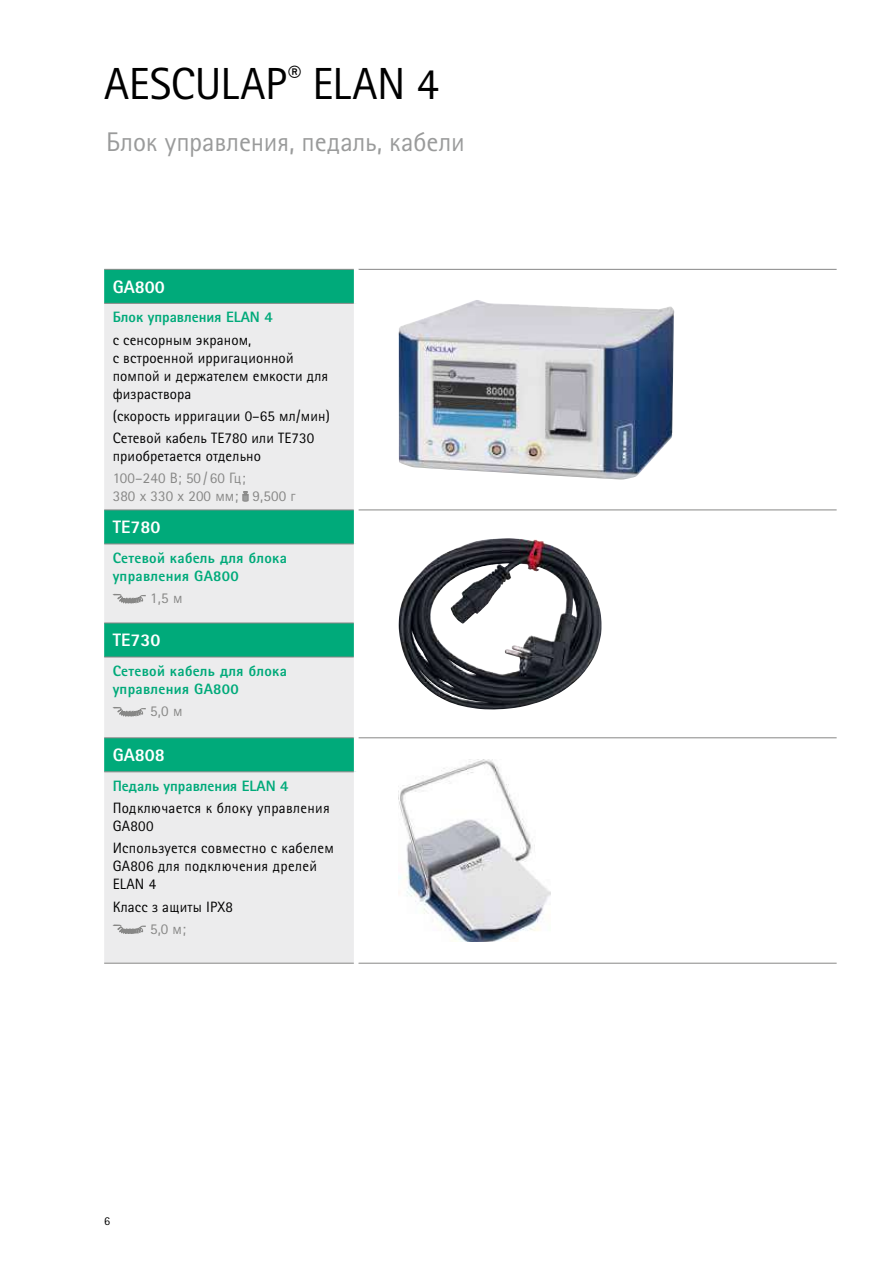
<style>
.page{position:relative;width:893px;height:1263px;background:#fff}
.page>*{position:absolute;margin:0;border:0;box-sizing:border-box;transform-origin:0 0}
.t1{font:45px "Rotis Sans Serif Pro Cyr";letter-spacing:-.005em;color:#000}
.t2{font:27px "Rotis Sans Serif Pro Cyr";letter-spacing:-.005em;color:#9a9b9b}
.t3{font:800 18px "Rotis Sans Serif Pro Cyr";color:#fff}
.t4{font:15px/18px "Rotis Sans Serif Pro Cyr";letter-spacing:.01em;color:#000}
.t5{font:800 15px/18px "Rotis Sans Serif Pro Cyr";letter-spacing:.02em;color:#00aa7a}
.t6{font:15px/18px "Rotis Sans Serif Pro Cyr";letter-spacing:.01em;color:#878786}
.t7{font:800 15px "Rotis Sans Serif Pro Cyr";color:#00aa7a}
.t8{font:12px "Rotis Sans Serif Pro Cyr";color:#000}
</style>
<div class="page">
<div style="left:104px;top:270px;width:250px;height:33px;background:#00aa7a"></div>
<svg style="left:104px;top:304px;width:250px;height:659px;background:#c8e1db"></svg>
<hr style="left:104px;top:269px;width:250px;height:1px;background:#878786">
<hr style="left:358px;top:269px;width:479px;height:1px;background:#878786">
<hr style="left:358px;top:509px;width:479px;height:1px;background:#878786">
<hr style="left:358px;top:737px;width:479px;height:1px;background:#878786">
<hr style="left:104px;top:303px;width:250px;height:1px;background:#878786">
<hr style="left:104px;top:509px;width:250px;height:1px;background:#878786">
<hr style="left:104px;top:623px;width:250px;height:1px;background:#878786">
<hr style="left:104px;top:737px;width:250px;height:1px;background:#878786">
<hr style="left:104px;top:963px;width:250px;height:1px;background:#878786">
<hr style="left:104px;top:543px;width:250px;height:1px;background:#878786">
<hr style="left:104px;top:657px;width:250px;height:1px;background:#878786">
<hr style="left:104px;top:771px;width:250px;height:1px;background:#878786">
<hr style="left:358px;top:963px;width:479px;height:1px;background:#878786">
<img style="left:398px;top:300px;width:276px;height:179px">
<svg style="left:243px;top:491px;width:5px;height:10px"></svg>
<img style="left:399px;top:538px;width:202px;height:172px">
<svg style="left:113px;top:594px;width:33px;height:9px"></svg>
<svg style="left:113px;top:707px;width:33px;height:9px"></svg>
<img style="left:399px;top:759px;width:151px;height:182px">
<svg style="left:113px;top:924px;width:33px;height:10px"></svg>
<h1 class="t1" style="left:104px;top:57px;width:336px">AESCULAP<sup>®</sup> ELAN 4</h1>
<h2 class="t2" style="left:106px;top:126px;width:360px">Блок управления, педаль, кабели</h2>
<p class="t3" style="left:113px;top:275px;width:54px">GA800</p>
<p class="t7" style="left:113px;top:308px;width:162px">Блок управления ELAN 4</p>
<p class="t4" style="left:113px;top:331px;width:217px">с сенсорным экраном,<br>с встроенной ирригационной помпой и держателем емкости для физраствора</p>
<p class="t4" style="left:113px;top:405px;width:219px;line-height:22.2px">(скорость ирригации 0–65 мл/мин)<br>Сетевой кабель ТЕ780 или ТЕ730</p>
<p class="t4" style="left:113px;top:447px;width:150px">приобретается отдельно</p>
<p class="t6" style="left:113px;top:469px;width:184px">100–240 В; 50 / 60 Гц;<br>380 x 330 x 200 мм; 9,500 г</p>
<p class="t3" style="left:113px;top:516px;width:49px">TE780</p>
<p class="t5" style="left:113px;top:549px;width:176px">Сетевой кабель для блока управления GA800</p>
<p class="t6" style="left:150px;top:589px;width:34px">1,5 м</p>
<p class="t3" style="left:113px;top:629px;width:49px">TE730</p>
<p class="t5" style="left:113px;top:662px;width:176px">Сетевой кабель для блока управления GA800</p>
<p class="t6" style="left:150px;top:702px;width:34px">5,0 м</p>
<p class="t3" style="left:113px;top:743px;width:54px">GA808</p>
<p class="t7" style="left:113px;top:776px;width:177px">Педаль управления ELAN 4</p>
<p class="t4" style="left:113px;top:799px;width:219px">Подключается к блоку управления<br>GA800</p>
<p class="t4" style="left:113px;top:839px;width:223px">Используется совместно с кабелем<br>GA806 для подключения дрелей<br>ELAN 4</p>
<p class="t4" style="left:113px;top:898px;width:122px">Класс з ащиты IPX8</p>
<p class="t6" style="left:150px;top:920px;width:38px">5,0 м;</p>
<p class="t8" style="left:104px;top:1213px;width:7px">6</p>
</div>
